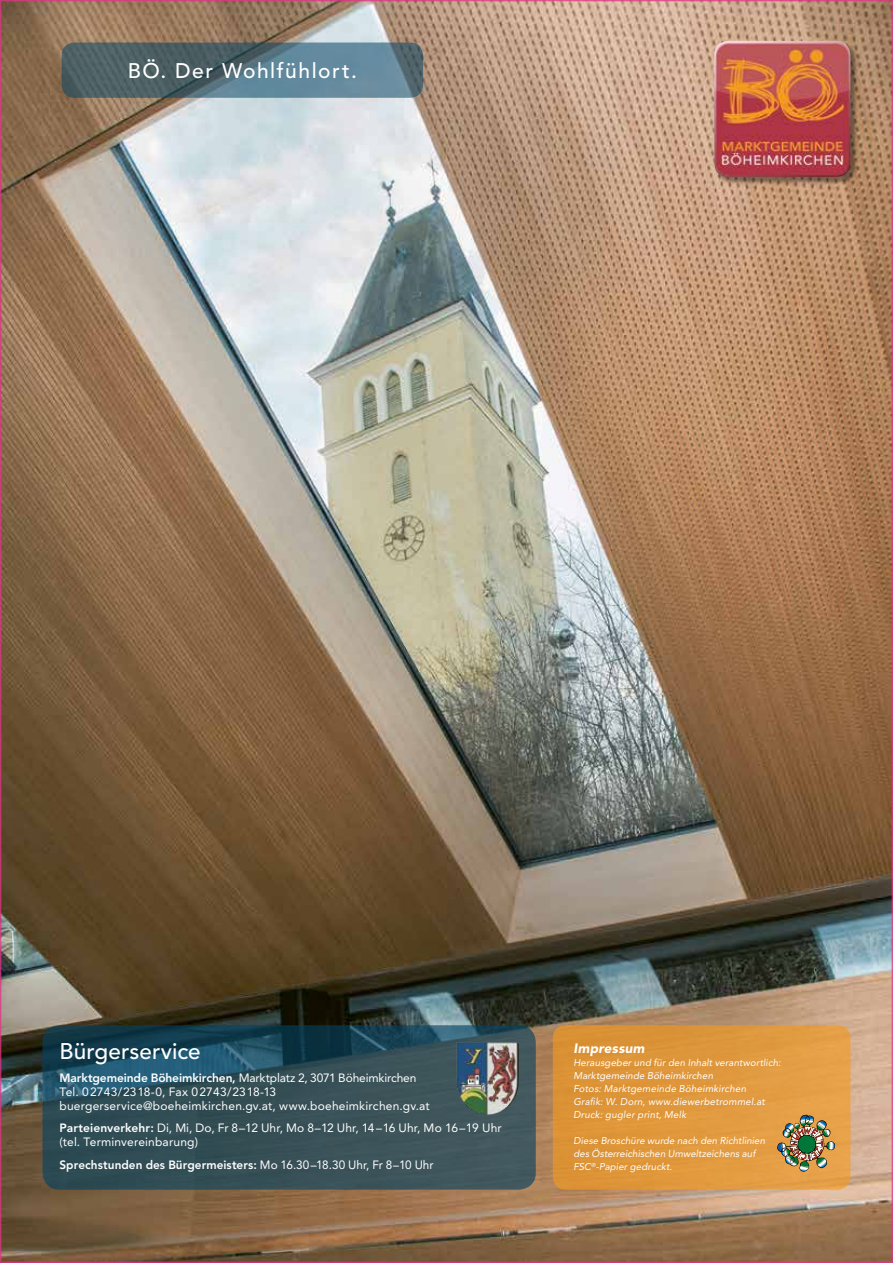
<style>
.page{position:relative;width:893px;height:1263px;background:#fff}
.page>*{position:absolute;margin:0;border:0;box-sizing:border-box;transform-origin:0 0}
.t1{font:500 22.5px "Avenir";letter-spacing:.005em;color:#fff}
.t2{font:500 21px "Avenir";letter-spacing:.07em;color:#fff}
.t3{font:italic 900 13.5px "Avenir";letter-spacing:.015em;color:#fff}
.t4{font:12px/14px "Avenir";letter-spacing:.015em;color:#fff}
.t5{font:800 12px "Avenir";letter-spacing:.005em;color:#fff}
.t6{font:italic 9.75px/13px "Avenir";letter-spacing:.01em;color:#fff}
.s1{font-weight:800}
.s2{font-weight:400}
</style>
<div class="page">
<img style="left:0;top:2px;width:893px;height:1261px">
<div style="left:553px;top:1025px;width:297px;height:164px;background:#e0983d;border-radius:13px"></div>
<div style="left:715px;top:42px;width:143px;height:143px;background:#000;opacity:.4"></div>
<img style="left:714px;top:41px;width:136px;height:136px">
<svg style="left:62px;top:43px;width:361px;height:55px;background:#56717d"></svg>
<img style="left:777px;top:1115px;width:58px;height:56px">
<svg style="left:43px;top:1025px;width:493px;height:164px;background:#2f4e58"></svg>
<img style="left:457px;top:1042px;width:62px;height:73px">
<h2 class="t2" style="left:128px;top:59px;width:231px">BÖ. Der Wohlfühlort.</h2>
<h1 class="t1" style="left:60px;top:1039px;width:143px">Bürgerservice</h1>
<p class="t4" style="left:60px;top:1071px;width:372px"><span class="s1">Marktgemeinde Böheimkirchen,</span> Marktplatz 2, 3071 Böheimkirchen<br>Tel. 02743/2318-0, Fax 02743/2318-13 buergerservice@boeheimkirchen.gv.at, www.boeheimkirchen.gv.at</p>
<p class="t4" style="left:60px;top:1121px;width:444px"><span class="s1">Parteienverkehr:</span> Di, Mi, Do, Fr 8–12 Uhr, Mo 8–12 Uhr, 14–16 Uhr, Mo 16–19 Uhr (tel. Terminvereinbarung)</p>
<p class="t5" style="left:60px;top:1157px;width:376px">Sprechstunden des Bürgermeisters: <span class="s2">Mo 16.30–18.30 Uhr, Fr 8–10 Uhr</span></p>
<h3 class="t3" style="left:573px;top:1040px;width:73px">Impressum</h3>
<p class="t6" style="left:573px;top:1056px;width:209px">Herausgeber und für den Inhalt verantwortlich:<br>Marktgemeinde Böheimkirchen<br>Fotos: Marktgemeinde Böheimkirchen<br>Grafik: W. Dorn, www.diewerbetrommel.at Druck: gugler print, Melk</p>
<p class="t6" style="left:573px;top:1134px;width:193px">Diese Broschüre wurde nach den Richtlinien des Österreichischen Umweltzeichens auf<br>FSC<sup>®</sup>-Papier gedruckt.</p>
</div>
